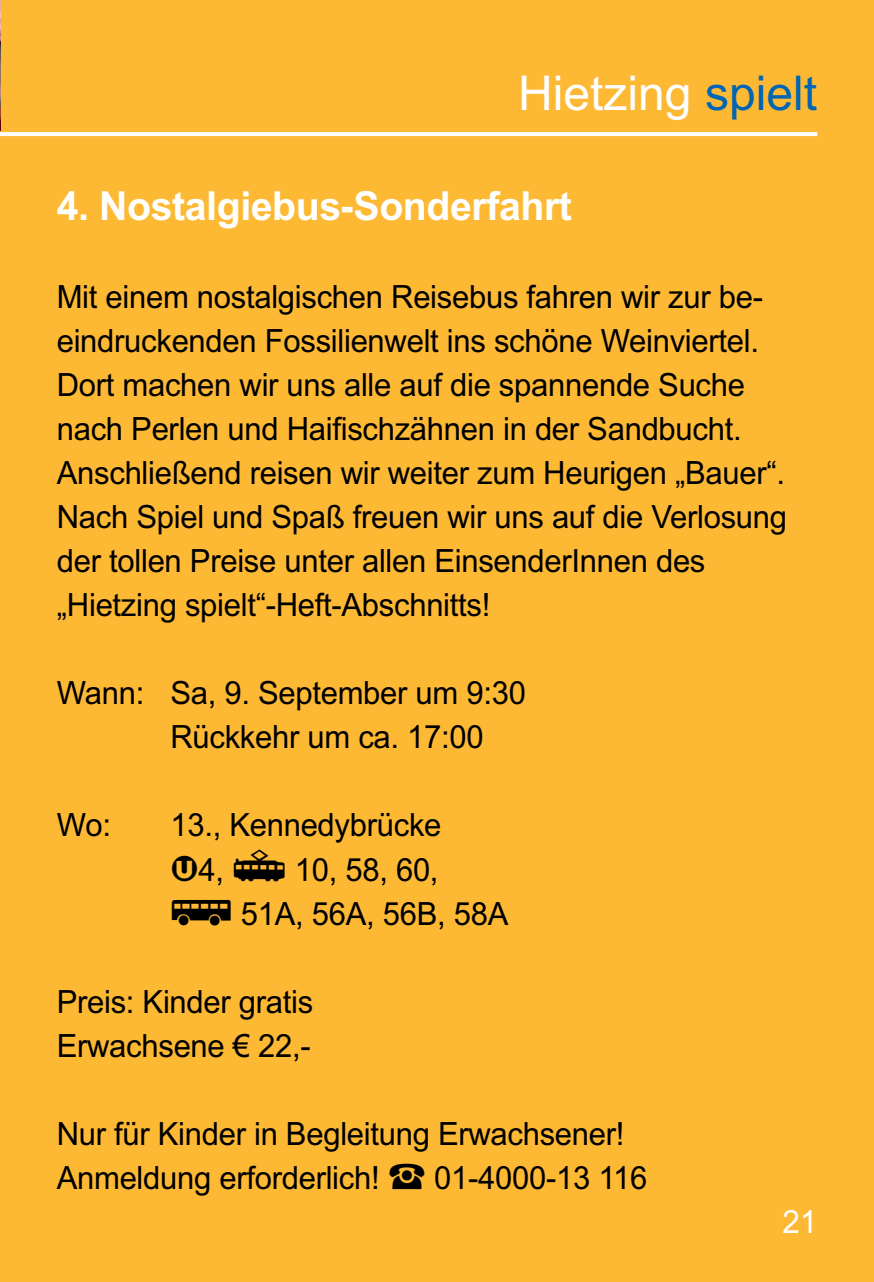
<style>
.page{position:relative;width:874px;height:1282px;background:#fff}
.page>*{position:absolute;margin:0;border:0;box-sizing:border-box;transform-origin:0 0}
.t1{font:48px "Arial";color:#fff}
.t2{font:700 40px "Arial";letter-spacing:-.01em;color:#fff}
.t3{font:32px/44px "Arial";letter-spacing:-.01em;color:#000}
.t4{font:32px "Arial";color:#fff}
.s1{color:#0066b3}
.s2{font-family:"Wien Xtra PICTO"}
.s3{font-family:"Wien Xtra PICTO";font-size:38px}
</style>
<div class="page">
<div style="left:0;top:0;width:873px;height:1281px;background:#fdb933"></div>
<svg style="left:0;top:132px;width:816px;height:4px;background:#fefdfb"></svg>
<img style="left:0;top:0;width:1px;height:130px">
<h1 class="t1" style="left:518px;top:65px;width:300px">Hietzing <span class="s1">spielt</span></h1>
<p class="t2" style="left:57px;top:183px;width:516px">4. Nostalgiebus-Sonderfahrt</p>
<p class="t3" style="left:57px;top:275px;width:731px">Mit einem nostalgischen Reisebus fahren wir zur be&shy;eindruckenden Fossilienwelt ins schöne Weinviertel.<br>Dort machen wir uns alle auf die spannende Suche nach Perlen und Haifischzähnen in der Sandbucht.<br>Anschließend reisen wir weiter zum Heurigen „Bauer“.<br>Nach Spiel und Spaß freuen wir uns auf die Verlosung der tollen Preise unter allen EinsenderInnen des „Hietzing spielt“-Heft-Abschnitts!</p>
<p class="t3" style="left:170px;top:671px;width:357px;text-indent:-113px">Wann: Sa, 9. September um 9:30<br>Rückkehr um ca. 17:00</p>
<p class="t3" style="left:57px;top:803px;width:56px">Wo:</p>
<p class="t3" style="left:170px;top:803px;width:339px">13., Kennedybrücke<br><span class="s2">#</span>4, <span class="s3">$</span> 10, 58, 60, <span class="s2">%</span> 51A, 56A, 56B, 58A</p>
<p class="t3" style="left:57px;top:979px;width:258px">Preis: Kinder gratis<br>Erwachsene € 22,-</p>
<p class="t3" style="left:57px;top:1111px;width:591px">Nur für Kinder in Begleitung Erwachsener!<br>Anmeldung erforderlich! <span class="s2">&lt;</span> 01-4000-13 116</p>
<p class="t4" style="left:782px;top:1202px;width:36px">21</p>
</div>
